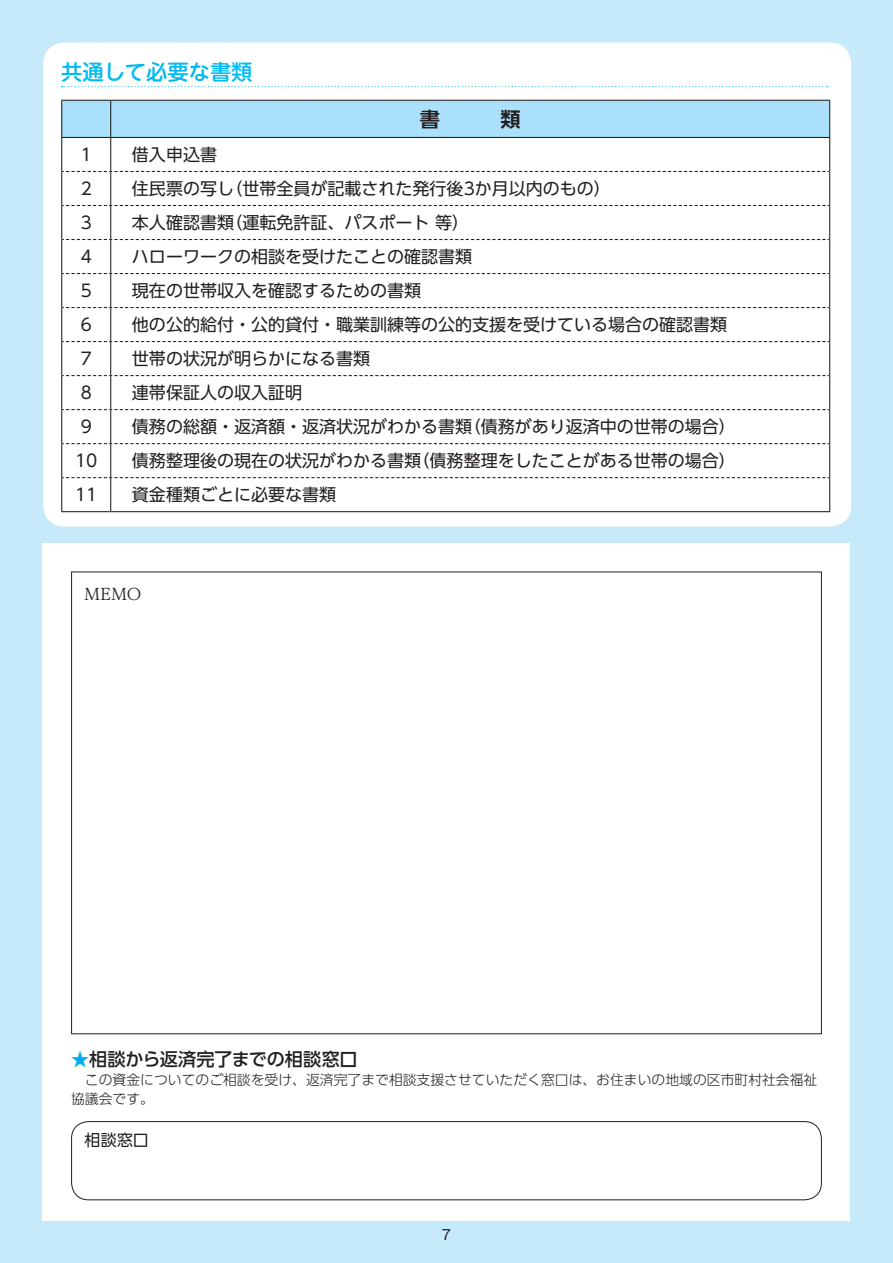
<style>
.page{position:relative;width:893px;height:1263px;background:#c6eafa}
.page>*{position:absolute;margin:0;border:0;box-sizing:border-box;transform-origin:0 0}
.t1{font:500 21.3px "UD Shin M Go Pr 6 N";color:#00baf1}
.t2{font:700 20.25px "UD Shin Go Pr 6 N De";color:#231f20}
.t3{font:500 18px "UD Shin Go Pr 6 N";letter-spacing:-.005em;color:#231f20}
.t4{font:16.95px "UD Shin Go Pr 6 N";color:#231f20}
.t5{font:15.9px "UD Shin Go Pr 6 N";color:#231f20}
.t6{font:15.9px "UD Reimin Pr 6 N";color:#231f20}
.t7{font:300 13.8px/19.2px "UD Shin Go Pr 6 N";color:#231f20}
.t8{font:13.8px "Gothic MB101 Pro";color:#231f20}
.s1{color:#00aeef}
</style>
<div class="page">
<div style="left:43px;top:543px;width:807px;height:677px;background:#fff"></div>
<div style="left:43px;top:43px;width:808px;height:484px;background:#fff;border-radius:21px"></div>
<div style="left:71px;top:1121px;width:751px;height:79px;border:1px solid #231f20;border-radius:17px"></div>
<div style="left:62px;top:101px;width:767px;height:36px;background:#aae0f9"></div>
<hr style="left:61px;top:100px;width:50px;height:1px;background:#231f20">
<hr style="left:61px;top:101px;width:1px;height:36px;background:#231f20">
<hr style="left:111px;top:100px;width:719px;height:1px;background:#231f20">
<hr style="left:110px;top:101px;width:1px;height:36px;background:#231f20">
<hr style="left:829px;top:101px;width:1px;height:36px;background:#231f20">
<hr style="left:61px;top:137px;width:50px;height:1px;background:#231f20">
<hr style="left:61px;top:138px;width:1px;height:33px;background:#231f20">
<hr style="left:111px;top:137px;width:719px;height:1px;background:#231f20">
<hr style="left:110px;top:138px;width:1px;height:33px;background:#231f20">
<hr style="left:829px;top:138px;width:1px;height:33px;background:#231f20">
<hr style="left:61px;top:171px;width:1px;height:34px;background:#231f20">
<hr style="left:110px;top:172px;width:1px;height:33px;background:#231f20">
<hr style="left:829px;top:171px;width:1px;height:34px;background:#231f20">
<hr style="left:61px;top:205px;width:1px;height:34px;background:#231f20">
<hr style="left:110px;top:206px;width:1px;height:33px;background:#231f20">
<hr style="left:829px;top:205px;width:1px;height:34px;background:#231f20">
<hr style="left:61px;top:239px;width:1px;height:35px;background:#231f20">
<hr style="left:110px;top:240px;width:1px;height:33px;background:#231f20">
<hr style="left:829px;top:239px;width:1px;height:35px;background:#231f20">
<hr style="left:61px;top:274px;width:1px;height:34px;background:#231f20">
<hr style="left:110px;top:274px;width:1px;height:33px;background:#231f20">
<hr style="left:829px;top:274px;width:1px;height:34px;background:#231f20">
<hr style="left:61px;top:308px;width:1px;height:34px;background:#231f20">
<hr style="left:110px;top:308px;width:1px;height:33px;background:#231f20">
<hr style="left:829px;top:308px;width:1px;height:34px;background:#231f20">
<hr style="left:61px;top:342px;width:1px;height:34px;background:#231f20">
<hr style="left:110px;top:342px;width:1px;height:33px;background:#231f20">
<hr style="left:829px;top:342px;width:1px;height:34px;background:#231f20">
<hr style="left:61px;top:376px;width:1px;height:34px;background:#231f20">
<hr style="left:110px;top:376px;width:1px;height:33px;background:#231f20">
<hr style="left:829px;top:376px;width:1px;height:34px;background:#231f20">
<hr style="left:61px;top:410px;width:1px;height:34px;background:#231f20">
<hr style="left:110px;top:410px;width:1px;height:33px;background:#231f20">
<hr style="left:829px;top:410px;width:1px;height:34px;background:#231f20">
<hr style="left:61px;top:444px;width:1px;height:34px;background:#231f20">
<hr style="left:110px;top:444px;width:1px;height:33px;background:#231f20">
<hr style="left:829px;top:444px;width:1px;height:34px;background:#231f20">
<hr style="left:61px;top:478px;width:1px;height:33px;background:#231f20">
<hr style="left:110px;top:478px;width:1px;height:33px;background:#231f20">
<hr style="left:829px;top:478px;width:1px;height:33px;background:#231f20">
<hr style="left:61px;top:511px;width:50px;height:1px;background:#231f20">
<hr style="left:111px;top:511px;width:719px;height:1px;background:#231f20">
<svg style="left:62px;top:171px;width:767px;height:1px"></svg>
<svg style="left:62px;top:205px;width:767px;height:1px"></svg>
<svg style="left:62px;top:239px;width:767px;height:1px"></svg>
<svg style="left:62px;top:273px;width:767px;height:1px"></svg>
<svg style="left:62px;top:307px;width:767px;height:1px"></svg>
<svg style="left:62px;top:341px;width:767px;height:1px"></svg>
<svg style="left:62px;top:375px;width:767px;height:1px"></svg>
<svg style="left:62px;top:409px;width:767px;height:1px"></svg>
<svg style="left:62px;top:443px;width:767px;height:1px"></svg>
<svg style="left:62px;top:477px;width:767px;height:1px"></svg>
<svg style="left:62px;top:86px;width:766px;height:1px"></svg>
<p class="t1" style="left:61px;top:54px;width:193px">共通して必要な書類</p>
<p class="t2" style="left:420px;top:102px;width:102px">書　　　類</p>
<p class="t4" style="left:78px;top:141px;width:19px">１</p>
<p class="t4" style="left:132px;top:141px;width:87px">借入申込書</p>
<p class="t4" style="left:78px;top:175px;width:19px">２</p>
<p class="t4" style="left:132px;top:175px;width:480px">住民票の写し（世帯全員が記載された発行後3か月以内のもの）</p>
<p class="t4" style="left:78px;top:209px;width:19px">３</p>
<p class="t4" style="left:132px;top:209px;width:339px">本人確認書類（運転免許証、パスポート 等）</p>
<p class="t4" style="left:78px;top:243px;width:19px">４</p>
<p class="t4" style="left:132px;top:243px;width:342px">ハローワークの相談を受けたことの確認書類</p>
<p class="t4" style="left:78px;top:277px;width:19px">５</p>
<p class="t4" style="left:132px;top:277px;width:291px">現在の世帯収入を確認するための書類</p>
<p class="t4" style="left:78px;top:311px;width:19px">６</p>
<p class="t4" style="left:132px;top:311px;width:597px">他の公的給付・公的貸付・職業訓練等の公的支援を受けている場合の確認書類</p>
<p class="t4" style="left:78px;top:345px;width:19px">７</p>
<p class="t4" style="left:132px;top:345px;width:240px">世帯の状況が明らかになる書類</p>
<p class="t4" style="left:78px;top:379px;width:19px">８</p>
<p class="t4" style="left:132px;top:379px;width:172px">連帯保証人の収入証明</p>
<p class="t4" style="left:78px;top:413px;width:19px">９</p>
<p class="t4" style="left:132px;top:413px;width:605px">債務の総額・返済額・返済状況がわかる書類（債務があり返済中の世帯の場合）</p>
<p class="t4" style="left:75px;top:447px;width:24px">10</p>
<p class="t4" style="left:132px;top:447px;width:605px">債務整理後の現在の状況がわかる書類（債務整理をしたことがある世帯の場合）</p>
<p class="t4" style="left:75px;top:481px;width:24px">11</p>
<p class="t4" style="left:132px;top:481px;width:206px">資金種類ごとに必要な書類</p>
<p class="t6" style="left:85px;top:581px;width:58px">MEMO</p>
<p class="t3" style="left:71px;top:1044px;width:288px"><span class="s1">★</span>相談から返済完了までの相談窓口</p>
<p class="t7" style="left:71px;top:1070px;width:748px">　この資金についてのご相談を受け、返済完了まで相談支援させていただく窓口は、お住まいの地域の区市町村社会福祉協議会です。</p>
<p class="t5" style="left:85px;top:1127px;width:66px">相談窓口</p>
<p class="t8" style="left:440px;top:1223px;width:15px">７</p>
</div>
